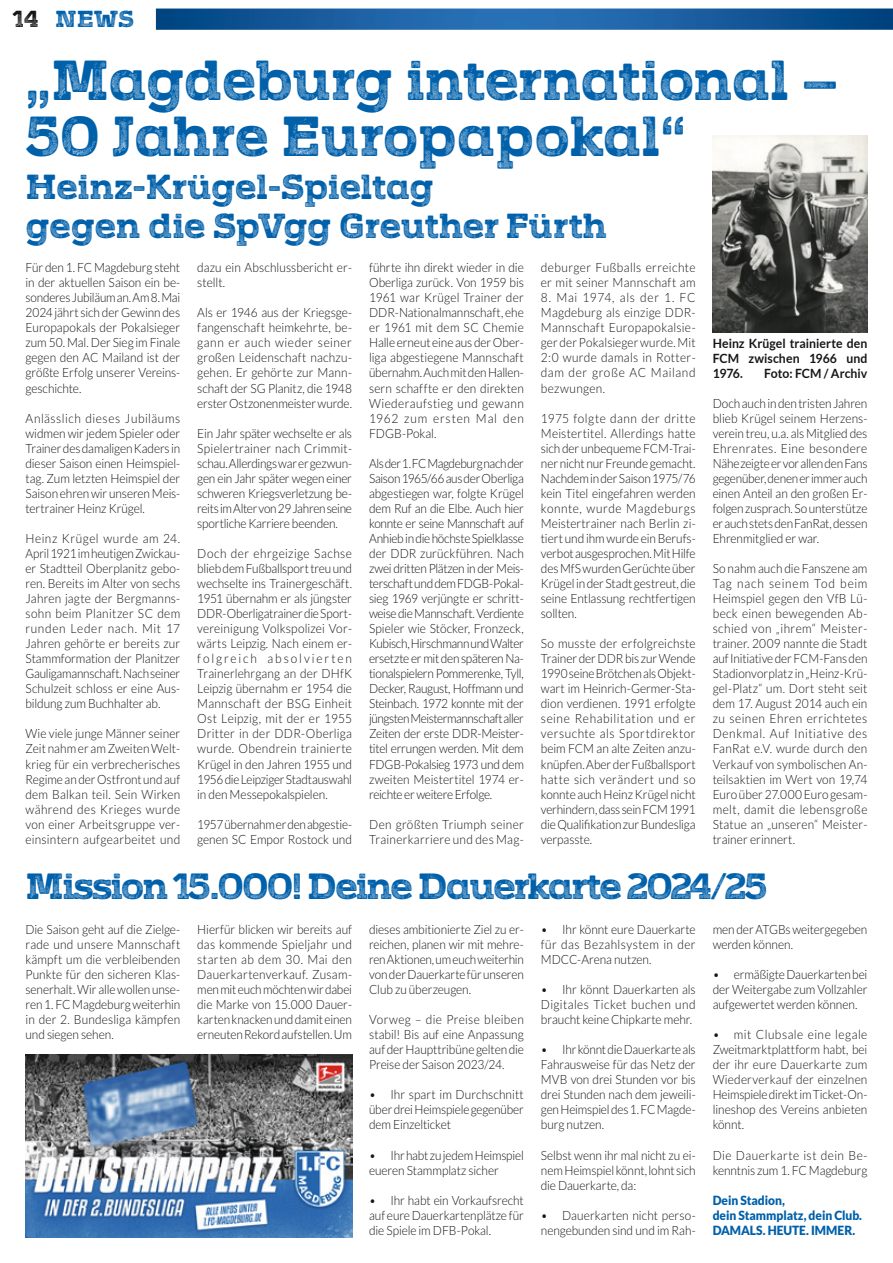
<style>
.page{position:relative;width:893px;height:1263px;background:#fff}
.page>*{position:absolute;margin:0;border:0;box-sizing:border-box;transform-origin:0 0}
.Headline_-_Vesuz_-_3{font:51px/55.5px "Vezus Serif Texture One";letter-spacing:-.03em;color:#0060aa;scale:.96 1}
.Subline_-_Vesuz_-_22{font:33px "Vezus Serif Texture One";letter-spacing:-.075em;color:#0060aa}
.Subline_-_Vesuz_-_22-2{font:31.5px/39px "Vezus Serif Texture One";letter-spacing:-.03em;color:#0060aa}
.t1{font:21px "Vezus Serif Texture One";color:#0060aa}
.t2{font:21px "Vezus Serif Texture One";color:#151616}
.Lauftext_8_5pt{font:300 12.75px/15px "Lato";letter-spacing:-.005em;color:#151616;text-align:justify;scale:.94 1}
.Lauftext_8_5pt-2{font:300 12.75px/15px "Lato";letter-spacing:-.005em;color:#151616;scale:.93 1}
.BU_fett{font:700 12.75px/15px "Lato";letter-spacing:.005em;color:#151616;text-align:justify;scale:.96 1}
.Lauftext_8_5pt-3{font:900 12.75px "Lato";letter-spacing:-.005em;color:#0060aa;scale:.94 1}
.Lauftext_8_5pt-4{font:300 12.75px/15px "Lato";letter-spacing:.02em;color:#151616;scale:.94 1}
.Lauftext_8_5pt-5{font:300 12.75px/15px "Lato";letter-spacing:.025em;color:#151616;scale:.94 1}
</style>
<div class="page">
<svg style="left:156px;top:9px;width:737px;height:21px;background:#195d9e"></svg>
<img style="left:713px;top:136px;width:154px;height:196px">
<img style="left:25px;top:1054px;width:327px;height:183px">
<p class="t2" style="left:13px;top:5px;width:28px">14</p>
<p class="t1" style="left:55px;top:5px;width:80px">NEWS</p>
<p class="Headline_-_Vesuz_-_3" style="left:25px;top:54px;width:848px">„Magdeburg international –<br>50 Jahre Europapokal“</p>
<p class="Subline_-_Vesuz_-_22-2" style="left:25px;top:168px;width:583px">Heinz-Krügel-Spieltag<br>gegen die SpVgg Greuther Fürth</p>
<p class="Lauftext_8_5pt" style="left:25px;top:260px;width:166px">Für den 1. FC Magdeburg steht in der aktuellen Saison ein be&shy;sonderes Jubiläum an. Am 8. Mai 2024 jährt sich der Gewinn des Europapokals der Pokalsieger zum 50. Mal. Der Sieg im Finale gegen den AC Mailand ist der größte Erfolg unserer Vereins&shy;geschichte.</p>
<p class="Lauftext_8_5pt" style="left:25px;top:411px;width:166px">Anlässlich dieses Jubiläums widmen wir jedem Spieler oder Trainer des damaligen Kaders in dieser Saison einen Heimspiel&shy;tag. Zum letzten Heimspiel der Saison ehren wir unseren Meis&shy;tertrainer Heinz Krügel.</p>
<p class="Lauftext_8_5pt" style="left:25px;top:531px;width:166px">Heinz Krügel wurde am 24.<br>April 1921 im heutigen Zwickau&shy;er Stadtteil Oberplanitz gebo&shy;ren. Bereits im Alter von sechs Jahren jagte der Bergmanns&shy;sohn beim Planitzer SC dem runden Leder nach. Mit 17<br>Jahren gehörte er bereits zur Stammformation der Planitzer Gauligamannschaft. Nach seiner Schulzeit schloss er eine Aus&shy;bildung zum Buchhalter ab.</p>
<p class="Lauftext_8_5pt" style="left:25px;top:726px;width:166px">Wie viele junge Männer seiner Zeit nahm er am Zweiten Welt&shy;krieg für ein verbrecherisches Regime an der Ostfront und auf dem Balkan teil. Sein Wirken während des Krieges wurde von einer Arbeitsgruppe ver&shy;einsintern aufgearbeitet und</p>
<p class="Lauftext_8_5pt" style="left:197px;top:260px;width:166px">dazu ein Abschlussbericht er&shy;stellt.</p>
<p class="Lauftext_8_5pt" style="left:197px;top:305px;width:166px">Als er 1946 aus der Kriegsge&shy;fangenschaft heimkehrte, be&shy;gann er auch wieder seiner großen Leidenschaft nachzu&shy;gehen. Er gehörte zur Mann&shy;schaft der SG Planitz, die 1948 erster Ostzonenmeister wurde.</p>
<p class="Lauftext_8_5pt" style="left:197px;top:426px;width:166px">Ein Jahr später wechselte er als Spielertrainer nach Crimmit&shy;schau. Allerdings war er gezwun&shy;gen ein Jahr später wegen einer schweren Kriegsverletzung be&shy;reits im Alter von 29 Jahren seine sportliche Karriere beenden.</p>
<p class="Lauftext_8_5pt" style="left:197px;top:546px;width:166px">Doch der ehrgeizige Sachse blieb dem Fußballsport treu und wechselte ins Trainergeschäft.<br>1951 übernahm er als jüngster DDR-Oberligatrainer die Sport&shy;vereinigung Volkspolizei Vor&shy;wärts Leipzig. Nach einem er&shy;folgreich absolvierten Trainerlehrgang an der DHfK Leipzig übernahm er 1954 die Mannschaft der BSG Einheit Ost Leipzig, mit der er 1955<br>Dritter in der DDR-Oberliga wurde. Obendrein trainierte Krügel in den Jahren 1955 und 1956 die Leipziger Stadtauswahl in den Messepokalspielen.</p>
<p class="Lauftext_8_5pt-2" style="left:197px;top:817px;width:168px">1957 übernahm er den abgestie&shy;genen SC Empor Rostock und</p>
<p class="Lauftext_8_5pt" style="left:369px;top:260px;width:166px">führte ihn direkt wieder in die Oberliga zurück. Von 1959 bis 1961 war Krügel Trainer der DDR-Nationalmannschaft, ehe er 1961 mit dem SC Chemie Halle erneut eine aus der Ober&shy;liga abgestiegene Mannschaft übernahm. Auch mit den Hallen&shy;sern schaffte er den direkten Wiederaufstieg und gewann 1962 zum ersten Mal den FDGB-Pokal.</p>
<p class="Lauftext_8_5pt-2" style="left:369px;top:456px;width:168px;text-align:justify">Als der 1. FC Magdeburg nach der Saison 1965/66 aus der Oberliga abgestiegen war, folgte Krügel dem Ruf an die Elbe. Auch hier konnte er seine Mannschaft auf Anhieb in die höchste Spielklasse der DDR zurückführen. Nach zwei dritten Plätzen in der Meis&shy;terschaft und dem FDGB-Pokal&shy;sieg 1969 verjüngte er schritt&shy;weise die Mannschaft. Verdiente Spieler wie Stöcker, Fronzeck, Kubisch, Hirschmann und Walter ersetzte er mit den späteren Na&shy;tionalspielern Pommerenke, Tyll, Decker, Raugust, Hoffmann und Steinbach. 1972 konnte mit der jüngsten Meistermannschaft aller Zeiten der erste DDR-Meister&shy;titel errungen werden. Mit dem FDGB-Pokalsieg 1973 und dem zweiten Meistertitel 1974 er&shy;reichte er weitere Erfolge.</p>
<p class="Lauftext_8_5pt-4" style="left:369px;top:817px;width:166px">Den größten Triumph seiner<br>Trainerkarriere und des Mag-</p>
<p class="Lauftext_8_5pt-5" style="left:541px;top:260px;width:166px">deburger Fußballs erreichte er mit seiner Mannschaft am</p>
<p class="Lauftext_8_5pt" style="left:541px;top:290px;width:166px">8. Mai 1974, als der 1. FC Magdeburg als einzige DDR-Mannschaft Europapokalsie&shy;ger der Pokalsieger wurde. Mit 2:0 wurde damals in Rotter&shy;dam der große AC Mailand bezwungen.</p>
<p class="Lauftext_8_5pt" style="left:541px;top:411px;width:166px">1975 folgte dann der dritte Meistertitel. Allerdings hatte sich der unbequeme FCM-Trai&shy;ner nicht nur Freunde gemacht.<br>Nachdem in der Saison 1975/76 kein Titel eingefahren werden konnte, wurde Magdeburgs Meistertrainer nach Berlin zi&shy;tiert und ihm wurde ein Berufs&shy;verbot ausgesprochen. Mit Hilfe des MfS wurden Gerüchte über Krügel in der Stadt gestreut, die seine Entlassung rechtfertigen sollten.</p>
<p class="Lauftext_8_5pt" style="left:541px;top:636px;width:166px">So musste der erfolgreichste Trainer der DDR bis zur Wende 1990 seine Brötchen als Objekt&shy;wart im Heinrich-Germer-Sta&shy;dion verdienen. 1991 erfolgte seine Rehabilitation und er versuchte als Sportdirektor beim FCM an alte Zeiten anzu&shy;knüpfen. Aber der Fußballsport hatte sich verändert und so konnte auch Heinz Krügel nicht verhindern, dass sein FCM 1991 die Qualifikation zur Bundesliga verpasste.</p>
<p class="BU_fett" style="left:713px;top:335px;width:163px">Heinz Krügel trainierte den FCM zwischen 1966 und 1976.</p>
<p class="BU_fett" style="left:764px;top:365px;width:109px">Foto: FCM / Archiv</p>
<p class="Lauftext_8_5pt" style="left:713px;top:395px;width:166px">Doch auch in den tristen Jahren blieb Krügel seinem Herzens&shy;verein treu, u.a. als Mitglied des Ehrenrates. Eine besondere Nähe zeigte er vor allen den Fans gegenüber, denen er immer auch einen Anteil an den großen Er&shy;folgen zusprach. So unterstütze er auch stets den FanRat, dessen Ehrenmitglied er war.</p>
<p class="Lauftext_8_5pt" style="left:713px;top:561px;width:166px">So nahm auch die Fanszene am Tag nach seinem Tod beim Heimspiel gegen den VfB Lü&shy;beck einen bewegenden Ab&shy;schied von „ihrem“ Meister&shy;trainer. 2009 nannte die Stadt auf Initiative der FCM-Fans den Stadionvorplatz in „Heinz-Krü&shy;gel-Platz“ um. Dort steht seit dem 17. August 2014 auch ein zu seinen Ehren errichtetes Denkmal. Auf Initiative des FanRat e.V. wurde durch den Verkauf von symbolischen An&shy;teilsaktien im Wert von 19,74<br>Euro über 27.000 Euro gesam&shy;melt, damit die lebensgroße Statue an „unseren“ Meister&shy;trainer erinnert.</p>
<p class="Subline_-_Vesuz_-_22" style="left:25px;top:864px;width:744px">Mission 15.000! Deine Dauerkarte 2024/25</p>
<p class="Lauftext_8_5pt" style="left:25px;top:922px;width:166px">Die Saison geht auf die Zielge&shy;rade und unsere Mannschaft kämpft um die verbleibenden Punkte für den sicheren Klas&shy;senerhalt. Wir alle wollen unse&shy;ren 1. FC Magdeburg weiterhin in der 2. Bundesliga kämpfen und siegen sehen.</p>
<p class="Lauftext_8_5pt" style="left:197px;top:922px;width:166px">Hierfür blicken wir bereits auf das kommende Spieljahr und starten ab dem 30. Mai den Dauerkartenverkauf. Zusam&shy;men mit euch möchten wir dabei die Marke von 15.000 Dauer&shy;karten knacken und damit einen erneuten Rekord aufstellen. Um</p>
<p class="Lauftext_8_5pt" style="left:369px;top:922px;width:166px">dieses ambitionierte Ziel zu er&shy;reichen, planen wir mit mehre&shy;ren Aktionen, um euch weiterhin von der Dauerkarte für unseren Club zu überzeugen.</p>
<p class="Lauftext_8_5pt" style="left:369px;top:1012px;width:166px">Vorweg – die Preise bleiben stabil! Bis auf eine Anpassung auf der Haupttribüne gelten die Preise der Saison 2023/24.</p>
<p class="Lauftext_8_5pt" style="left:369px;top:1087px;width:166px">• Ihr spart im Durchschnitt über drei Heimspiele gegenüber dem Einzelticket</p>
<p class="Lauftext_8_5pt-2" style="left:369px;top:1147px;width:168px">• Ihr habt zu jedem Heimspiel eueren Stammplatz sicher</p>
<p class="Lauftext_8_5pt" style="left:369px;top:1192px;width:166px">• Ihr habt ein Vorkaufsrecht auf eure Dauerkartenplätze für die Spiele im DFB-Pokal.</p>
<p class="Lauftext_8_5pt" style="left:541px;top:922px;width:166px">• Ihr könnt eure Dauerkarte für das Bezahlsystem in der MDCC-Arena nutzen.</p>
<p class="Lauftext_8_5pt" style="left:541px;top:982px;width:166px">• Ihr könnt Dauerkarten als Digitales Ticket buchen und braucht keine Chipkarte mehr.</p>
<p class="Lauftext_8_5pt-2" style="left:541px;top:1042px;width:168px;text-align:justify">• Ihr könnt die Dauerkarte als Fahrausweise für das Netz der MVB von drei Stunden vor bis drei Stunden nach dem jeweili&shy;gen Heimspiel des 1. FC Magde&shy;burg nutzen.</p>
<p class="Lauftext_8_5pt" style="left:541px;top:1147px;width:166px">Selbst wenn ihr mal nicht zu ei&shy;nem Heimspiel könnt, lohnt sich die Dauerkarte, da:</p>
<p class="Lauftext_8_5pt" style="left:541px;top:1208px;width:166px">• Dauerkarten nicht perso&shy;nengebunden sind und im Rah-</p>
<p class="Lauftext_8_5pt" style="left:713px;top:922px;width:166px">men der ATGBs weitergegeben werden können.</p>
<p class="Lauftext_8_5pt" style="left:713px;top:967px;width:166px">• ermäßigte Dauerkarten bei der Weitergabe zum Vollzahler aufgewertet werden können.</p>
<p class="Lauftext_8_5pt" style="left:713px;top:1027px;width:166px">• mit Clubsale eine legale Zweitmarktplattform habt, bei der ihr eure Dauerkarte zum Wiederverkauf der einzelnen Heimspiele direkt im Ticket-On&shy;lineshop des Vereins anbieten könnt.</p>
<p class="Lauftext_8_5pt" style="left:713px;top:1147px;width:166px">Die Dauerkarte ist dein Be&shy;kenntnis zum 1. FC Magdeburg</p>
<p class="Lauftext_8_5pt-3" style="left:713px;top:1192px;width:78px">Dein Stadion,</p>
<p class="Lauftext_8_5pt-3" style="left:713px;top:1207px;width:160px">dein Stammplatz, dein Club.</p>
<p class="Lauftext_8_5pt-3" style="left:713px;top:1222px;width:153px">DAMALS. HEUTE. IMMER.</p>
</div>
